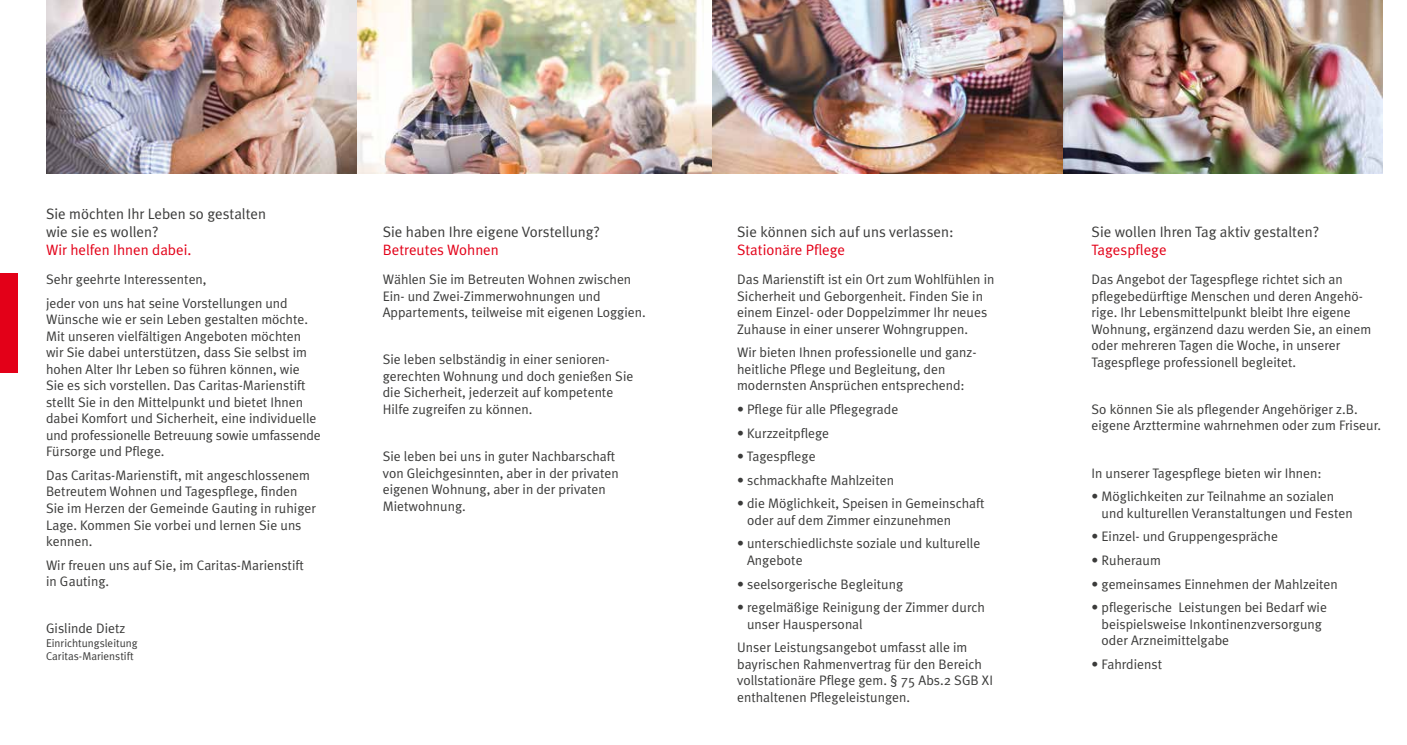
<style>
.page{position:relative;width:1407px;height:745px;background:#fff}
.page>*{position:absolute;margin:0;border:0;box-sizing:border-box;transform-origin:0 0}
.t1{font:15px/18px "Meta Plus Normal";color:#3b3b3a}
.t2{font:15px "Meta Plus Normal";color:#e30018}
.t3{font:13.75px/16.5px "Meta Plus Normal";color:#3b3b3a}
.t4{font:11.25px/13.5px "Meta Plus Normal";color:#3b3b3a}
</style>
<div class="page">
<div style="left:0;top:273px;width:18px;height:99px;background:#e30018"></div>
<img style="left:46px;top:0;width:1336px;height:174px">
<p class="t1" style="left:46px;top:205px;width:221px">Sie möchten Ihr Leben so gestalten wie sie es wollen?</p>
<p class="t2" style="left:46px;top:241px;width:147px">Wir helfen Ihnen dabei.</p>
<p class="t3" style="left:46px;top:267px;width:243px;line-height:23.6px">Sehr geehrte Interessenten,<br>jeder von uns hat seine Vorstellungen und</p>
<p class="t3" style="left:46px;top:311px;width:276px">Wünsche wie er sein Leben gestalten möchte.<br>Mit unseren vielfältigen Angeboten möchten wir Sie dabei unterstützen, dass Sie selbst im hohen Alter Ihr Leben so führen können, wie Sie es sich vorstellen. Das Caritas-Marienstift stellt Sie in den Mittelpunkt und bietet Ihnen dabei Komfort und Sicherheit, eine individuelle und professionelle Betreuung sowie umfassende Fürsorge und Pflege.</p>
<p class="t3" style="left:46px;top:466px;width:271px">Das Caritas-Marienstift, mit angeschlossenem Betreutem Wohnen und Tagespflege, finden Sie im Herzen der Gemeinde Gauting in ruhiger Lage. Kommen Sie vorbei und lernen Sie uns kennen.</p>
<p class="t3" style="left:46px;top:556px;width:259px">Wir freuen uns auf Sie, im Caritas-Marienstift in Gauting.</p>
<p class="t3" style="left:46px;top:619px;width:81px">Gislinde Dietz</p>
<p class="t4" style="left:46px;top:635px;width:93px">Einrichtungsleitung<br>Caritas-Marienstift</p>
<p class="t1" style="left:383px;top:222px;width:219px">Sie haben Ihre eigene Vorstellung?</p>
<p class="t2" style="left:383px;top:241px;width:118px">Betreutes Wohnen</p>
<p class="t3" style="left:383px;top:271px;width:264px">Wählen Sie im Betreuten Wohnen zwischen<br>Ein- und Zwei-Zimmerwohnungen und<br>Appartements, teilweise mit eigenen Loggien.</p>
<p class="t3" style="left:383px;top:351px;width:252px">Sie leben selbständig in einer senioren&shy;gerechten Wohnung und doch genießen Sie die Sicherheit, jederzeit auf kompetente Hilfe zugreifen zu können.</p>
<p class="t3" style="left:383px;top:447px;width:238px">Sie leben bei uns in guter Nachbarschaft von Gleichgesinnten, aber in der privaten eigenen Wohnung, aber in der privaten Mietwohnung.</p>
<p class="t1" style="left:737px;top:222px;width:218px">Sie können sich auf uns verlassen:</p>
<p class="t2" style="left:737px;top:241px;width:109px">Stationäre Pflege</p>
<p class="t3" style="left:737px;top:271px;width:259px">Das Marienstift ist ein Ort zum Wohlfühlen in Sicherheit und Geborgenheit. Finden Sie in einem Einzel- oder Doppelzimmer Ihr neues Zuhause in einer unserer Wohngruppen.</p>
<p class="t3" style="left:737px;top:344px;width:241px">Wir bieten Ihnen professionelle und ganz&shy;heitliche Pflege und Begleitung, den modernsten Ansprüchen entsprechend:</p>
<p class="t3" style="left:737px;top:400px;width:163px">• Pflege für alle Pflegegrade</p>
<p class="t3" style="left:737px;top:424px;width:94px">• Kurzzeitpflege</p>
<p class="t3" style="left:737px;top:447px;width:80px">• Tagespflege</p>
<p class="t3" style="left:737px;top:471px;width:158px">• schmackhafte Mahlzeiten</p>
<p class="t3" style="left:747px;top:495px;width:239px;text-indent:-10px">• die Möglichkeit, Speisen in Gemeinschaft oder auf dem Zimmer einzunehmen</p>
<p class="t3" style="left:747px;top:535px;width:235px;text-indent:-10px">• unterschiedlichste soziale und kulturelle<br>Angebote</p>
<p class="t3" style="left:737px;top:575px;width:167px">• seelsorgerische Begleitung</p>
<p class="t3" style="left:747px;top:598px;width:239px;text-indent:-10px">• regelmäßige Reinigung der Zimmer durch unser Hauspersonal</p>
<p class="t3" style="left:737px;top:638px;width:257px">Unser Leistungsangebot umfasst alle im bayrischen Rahmenvertrag für den Bereich vollstationäre Pflege gem. § 75 Abs.2 SGB XI enthaltenen Pflegeleistungen.</p>
<p class="t1" style="left:1091px;top:222px;width:229px">Sie wollen Ihren Tag aktiv gestalten?</p>
<p class="t2" style="left:1091px;top:241px;width:77px">Tagespflege</p>
<p class="t3" style="left:1091px;top:271px;width:281px">Das Angebot der Tagespflege richtet sich an pflegebedürftige Menschen und deren Angehö&shy;rige. Ihr Lebensmittelpunkt bleibt Ihre eigene Wohnung, ergänzend dazu werden Sie, an einem oder mehreren Tagen die Woche, in unserer Tagespflege professionell begleitet.</p>
<p class="t3" style="left:1091px;top:400px;width:291px">So können Sie als pflegender Angehöriger z.B. eigene Arzttermine wahrnehmen oder zum Friseur.</p>
<p class="t3" style="left:1091px;top:464px;width:231px">In unserer Tagespflege bieten wir Ihnen:</p>
<p class="t3" style="left:1101px;top:487px;width:253px;text-indent:-10px">• Möglichkeiten zur Teilnahme an sozialen und kulturellen Veranstaltungen und Festen</p>
<p class="t3" style="left:1091px;top:528px;width:188px">• Einzel- und Gruppengespräche</p>
<p class="t3" style="left:1091px;top:551px;width:71px">• Ruheraum</p>
<p class="t3" style="left:1091px;top:575px;width:248px">• gemeinsames Einnehmen der Mahlzeiten</p>
<p class="t3" style="left:1101px;top:598px;width:227px;text-indent:-10px">• pflegerische Leistungen bei Bedarf wie beispielsweise Inkontinenzversorgung oder Arzneimittelgabe</p>
<p class="t3" style="left:1091px;top:655px;width:72px">• Fahrdienst</p>
</div>
